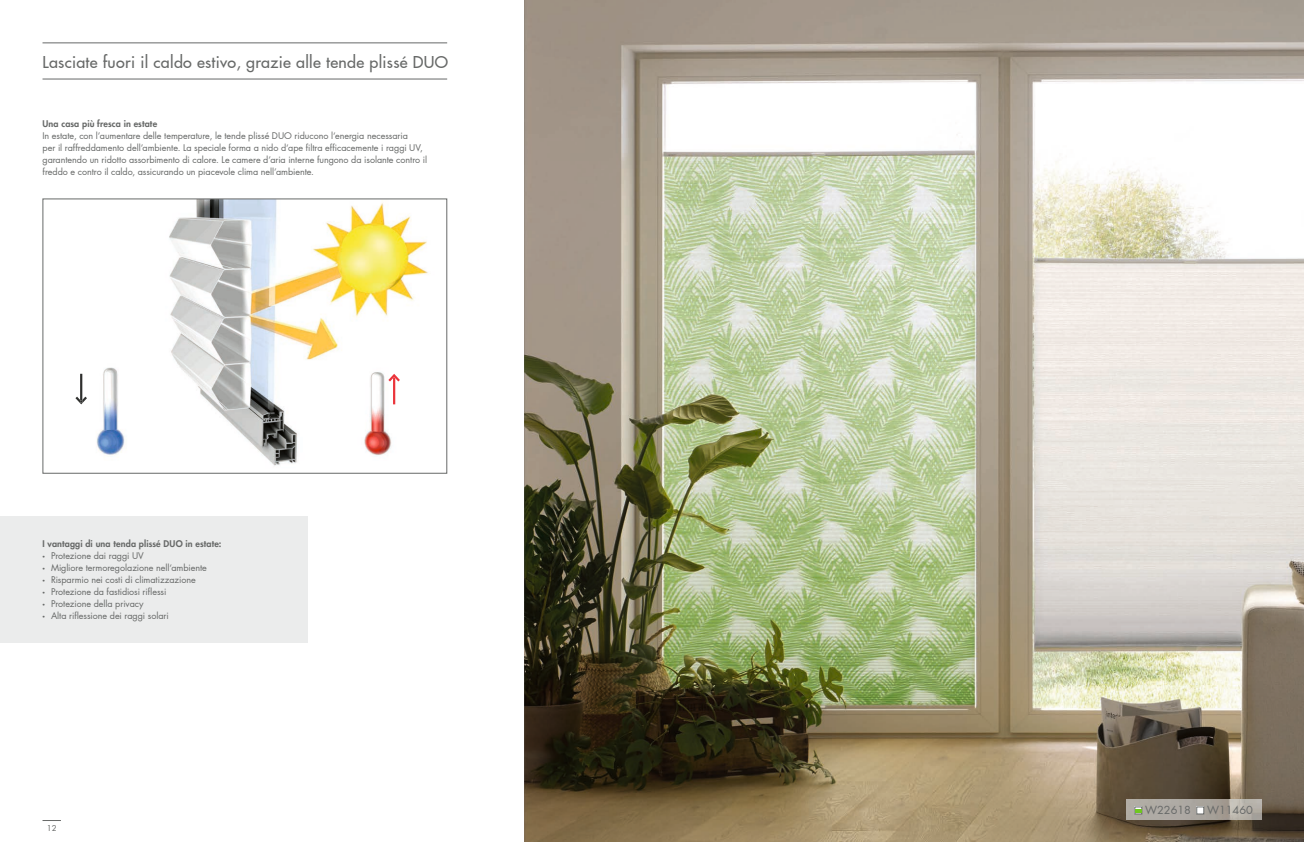
<style>
.page{position:relative;width:1304px;height:842px;background:#fff}
.page>*{position:absolute;margin:0;border:0;box-sizing:border-box;transform-origin:0 0}
.t1{font:500 16px "Futura LT Pro";letter-spacing:.02em;color:#676968}
.t2{font:11px "Futura LT Pro";color:#676968}
.t3{font:9px/12px "Futura LT Pro";letter-spacing:-.005em;color:#676968}
.t4{font:800 9px "Futura LT Pro";letter-spacing:.015em;color:#676968}
.t5{font:8px "Futura LT Pro";color:#676968}
.s1{font-family:"Myriad Pro"}
</style>
<div class="page">
<img style="left:524px;top:0;width:780px;height:842px">
<svg style="left:43px;top:820px;width:18px;height:1px"></svg>
<div style="left:0;top:516px;width:307px;height:127px;background:#ebecec"></div>
<hr style="left:43px;top:43px;width:404px;height:1px;background:#676968">
<hr style="left:43px;top:79px;width:404px;height:1px;background:#676968">
<img style="left:1126px;top:799px;width:135px;height:21px">
<div style="left:1135px;top:807px;width:7px;height:7px;border:1px solid #676968"></div>
<svg style="left:1135px;top:809px;width:7px;height:3px"></svg>
<div style="left:1197px;top:807px;width:7px;height:7px;background:#fff"></div>
<div style="left:1196px;top:807px;width:8px;height:7px;border:1px solid #676968"></div>
<img style="left:77px;top:201px;width:351px;height:265px">
<div style="left:43px;top:199px;width:404px;height:275px;border:1px solid #676968"></div>
<img style="left:393px;top:381px;width:2px;height:23px">
<svg style="left:388px;top:374px;width:12px;height:7px"></svg>
<img style="left:80px;top:374px;width:2px;height:23px">
<svg style="left:75px;top:397px;width:12px;height:7px"></svg>
<h1 class="t1" style="left:43px;top:50px;width:407px">Lasciate fuori il caldo estivo, grazie alle tende plissé DUO</h1>
<p class="t4" style="left:43px;top:116px;width:116px">Una casa più fresca in estate</p>
<p class="t3" style="left:43px;top:129px;width:386px">In estate, con l’aumentare delle temperature, le tende plissé DUO riducono l‘energia necessaria<br>per il raffreddamento dell’ambiente. La speciale forma a nido d‘ape filtra efficacemente i raggi UV, garantendo un ridotto assorbimento di calore. Le camere d’aria interne fungono da isolante contro il freddo e contro il caldo, assicurando un piacevole clima nell’ambiente.</p>
<p class="t4" style="left:43px;top:536px;width:181px">I vantaggi di una tenda plissé DUO in estate:</p>
<p class="t3" style="left:43px;top:549px;width:103px"><span class="s1">•</span> Protezione dai raggi UV</p>
<p class="t3" style="left:43px;top:561px;width:166px"><span class="s1">•</span> Migliore termoregolazione nell‘ambiente</p>
<p class="t3" style="left:43px;top:573px;width:155px"><span class="s1">•</span> Risparmio nei costi di climatizzazione</p>
<p class="t3" style="left:43px;top:585px;width:125px"><span class="s1">•</span> Protezione da fastidiosi riflessi</p>
<p class="t3" style="left:43px;top:597px;width:103px"><span class="s1">•</span> Protezione della privacy</p>
<p class="t3" style="left:43px;top:609px;width:128px"><span class="s1">•</span> Alta riflessione dei raggi solari</p>
<p class="t5" style="left:47px;top:822px;width:11px">12</p>
<p class="t2" style="left:1145px;top:803px;width:47px">W22618</p>
<p class="t2" style="left:1207px;top:803px;width:47px">W11460</p>
</div>
